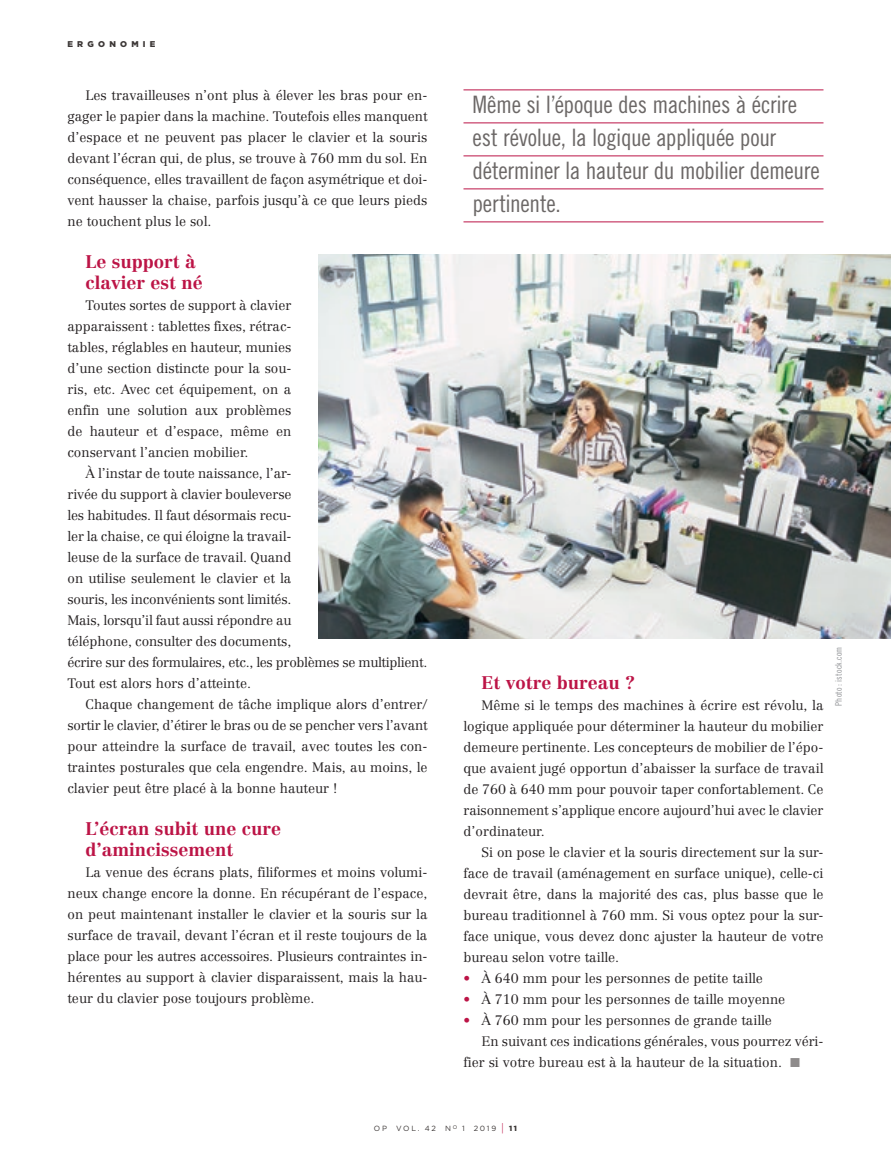
<style>
.page{position:relative;width:891px;height:1161px;background:#fff}
.page>*{position:absolute;margin:0;border:0;box-sizing:border-box;transform-origin:0 0}
.ARTICLES-exergues{font:24px "Trade Gothic LT Pro Cn 18";letter-spacing:-.015em;color:#6c6867}
.ARTICLES-titres{font:700 18px/21px "Centennial";color:#bc1446}
.ARTICLES-texte{font:300 13.5px/21px "Centennial";color:#231f20;text-align:justify}
.PHOTOS-credit{font:9px "Trade Gothic LT Pro Cn 18";letter-spacing:.015em;color:#939598}
.t1{font:900 8.4px "Gotham";letter-spacing:.5em;color:#3b3635}
.t2{font:7.5px "Gotham";letter-spacing:.225em;color:#3b3635}
.s1{color:#bc1446}
.s2{font-family:"European Pi Three";font-weight:400;font-size:15px;color:#8e8b8b}
.s3{font-size:11.25px;color:#bc1446}
.s4{font-weight:900}
</style>
<div class="page">
<hr style="left:464px;top:90px;width:360px;height:1px;background:#bc1446">
<hr style="left:464px;top:123px;width:360px;height:1px;background:#bc1446">
<hr style="left:464px;top:156px;width:360px;height:1px;background:#bc1446">
<hr style="left:464px;top:189px;width:360px;height:1px;background:#bc1446">
<hr style="left:464px;top:222px;width:360px;height:1px;background:#bc1446">
<img style="left:318px;top:255px;width:573px;height:383px">
<p class="t1" style="left:68px;top:38px;width:89px">ERGONOMIE</p>
<p class="ARTICLES-texte" style="left:68px;top:85px;width:362px;text-indent:18px">Les travailleuses n’ont plus à élever les bras pour en&shy;gager le papier dans la machine. Toutefois elles manquent d’espace et ne peuvent pas placer le clavier et la souris devant l’écran qui, de plus, se trouve à 760 mm du sol. En conséquence, elles travaillent de façon asymétrique et doi&shy;vent hausser la chaise, parfois jusqu’à ce que leurs pieds ne touchent plus le sol.</p>
<p class="ARTICLES-titres" style="left:86px;top:251px;width:119px">Le support à clavier est né</p>
<p class="ARTICLES-texte" style="left:68px;top:295px;width:226px;text-indent:18px">Toutes sortes de support à clavier apparaissent : tablettes fixes, rétrac&shy;tables, réglables en hauteur, munies d’une section distincte pour la sou&shy;ris, etc. Avec cet équipement, on a enfin une solution aux problèmes de hauteur et d’espace, même en conservant l’ancien mobilier.</p>
<p class="ARTICLES-texte" style="left:68px;top:463px;width:361px;text-align:left;text-indent:18px">À l’instar de toute naissance, l’ar-<br>rivée du support à clavier bouleverse<br>les habitudes. Il faut désormais recu-<br>ler la chaise, ce qui éloigne la travail-<br>leuse de la surface de travail. Quand<br>on utilise seulement le clavier et la<br>souris, les inconvénients sont limités.<br>Mais, lorsqu’il faut aussi répondre au<br>téléphone, consulter des documents,<br>écrire sur des formulaires, etc., les problèmes se multiplient.<br>Tout est alors hors d’atteinte.</p>
<p class="ARTICLES-texte" style="left:68px;top:694px;width:362px;text-indent:18px">Chaque changement de tâche implique alors d’entrer/ sortir le clavier, d’étirer le bras ou de se pencher vers l’avant pour atteindre la surface de travail, avec toutes les con&shy;traintes posturales que cela engendre. Mais, au moins, le clavier peut être placé à la bonne hauteur !</p>
<p class="ARTICLES-titres" style="left:86px;top:818px;width:197px">L’écran subit une cure d’amincissement</p>
<p class="ARTICLES-texte" style="left:68px;top:862px;width:362px;text-indent:18px">La venue des écrans plats, filiformes et moins volumi&shy;neux change encore la donne. En récupérant de l’espace, on peut maintenant installer le clavier et la souris sur la surface de travail, devant l’écran et il reste toujours de la place pour les autres accessoires. Plusieurs contraintes in&shy;hérentes au support à clavier disparaissent, mais la hau&shy;teur du clavier pose toujours problème.</p>
<p class="ARTICLES-exergues" style="left:472px;top:91px;width:326px">Même si l’époque des machines à écrire</p>
<p class="ARTICLES-exergues" style="left:472px;top:124px;width:305px">est révolue, la logique appliquée pour</p>
<p class="ARTICLES-exergues" style="left:472px;top:157px;width:349px">déterminer la hauteur du mobilier demeure</p>
<p class="ARTICLES-exergues" style="left:472px;top:190px;width:90px">pertinente.</p>
<p class="ARTICLES-titres" style="left:482px;top:672px;width:156px">Et votre bureau ?</p>
<p class="ARTICLES-texte" style="left:464px;top:694px;width:362px;text-indent:18px">Même si le temps des machines à écrire est révolu, la logique appliquée pour déterminer la hauteur du mobilier demeure pertinente. Les concepteurs de mobilier de l’épo&shy;que avaient jugé opportun d’abaisser la surface de travail de 760 à 640 mm pour pouvoir taper confortablement. Ce raisonnement s’applique encore aujourd’hui avec le clavier d’ordinateur.</p>
<p class="ARTICLES-texte" style="left:464px;top:841px;width:362px;text-indent:18px">Si on pose le clavier et la souris directement sur la sur&shy;face de travail (aménagement en surface unique), celle-ci devrait être, dans la majorité des cas, plus basse que le bureau traditionnel à 760 mm. Si vous optez pour la sur&shy;face unique, vous devez donc ajuster la hauteur de votre bureau selon votre taille.</p>
<p class="ARTICLES-texte" style="left:464px;top:967px;width:301px"><span class="s1">•</span> À 640 mm pour les personnes de petite taille</p>
<p class="ARTICLES-texte" style="left:464px;top:988px;width:323px"><span class="s1">•</span> À 710 mm pour les personnes de taille moyenne</p>
<p class="ARTICLES-texte" style="left:464px;top:1009px;width:310px"><span class="s1">•</span> À 760 mm pour les personnes de grande taille</p>
<p class="ARTICLES-texte" style="left:464px;top:1030px;width:362px;text-indent:18px">En suivant ces indications générales, vous pourrez véri&shy;fier si votre bureau est à la hauteur de la situation. <span class="s2">K</span></p>
<p class="PHOTOS-credit" style="left:833px;top:706px;width:61px;rotate:-90deg">Photo : istock.com</p>
<p class="t2" style="left:374px;top:1124px;width:145px">OP VOL. 42 N<sup>O</sup> 1 2019 <span class="s3">|</span> <span class="s4">11</span></p>
</div>
